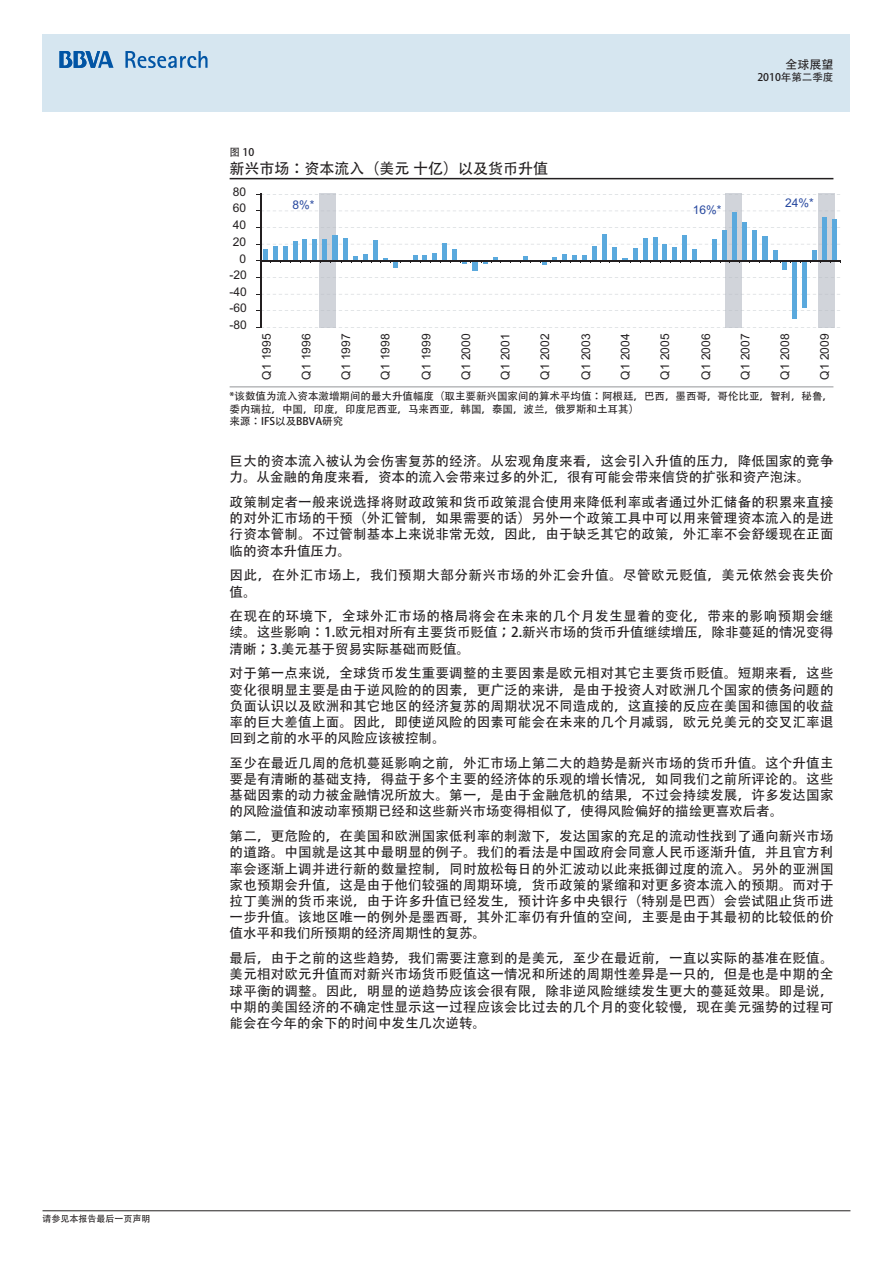
<style>
.page{position:relative;width:893px;height:1263px;background:#fff}
.page>*{position:absolute;margin:0;border:0;box-sizing:border-box;transform-origin:0 0}
.Tablas_-_2_titular_O{font:15px "Adobe Heiti Std";color:#231f20}
.C__de_Texto{font:13.5px/16.2px "Adobe Heiti Std";letter-spacing:.015em;color:#231f20;text-align:justify}
.C__de_Texto-2{font:13.5px/16.2px "Adobe Heiti Std";letter-spacing:.04em;color:#231f20}
.t1{font:12px "Arial";color:#231f20}
.t2{font:12px "Arial";color:#27489f}
.t3{font:12px "Adobe Heiti Std";color:#231f20}
.Tablas_-_5_fuente_OK{font:10.5px/12.6px "Adobe Heiti Std";color:#231f20}
.Tablas_-_1__Indicado{font:10.5px "Adobe Heiti Std";color:#231f20}
.t4{font:9px "Adobe Heiti Std";color:#231f20}
</style>
<div class="page">
<div style="left:43px;top:34px;width:807px;height:77px;background:#d6e6f0"></div>
<svg style="left:125px;top:51px;width:83px;height:17px"></svg>
<svg style="left:60px;top:51px;width:54px;height:17px"></svg>
<hr style="left:43px;top:1210px;width:807px;height:1px;background:#231f20">
<hr style="left:230px;top:178px;width:603px;height:1px;background:#231f20">
<div style="left:319px;top:193px;width:17px;height:134px;background:#d1d4da"></div>
<div style="left:725px;top:193px;width:17px;height:134px;background:#d1d4da"></div>
<div style="left:818px;top:193px;width:17px;height:134px;background:#d1d4da"></div>
<div style="left:263px;top:250px;width:5px;height:11px;background:#5aa9dd"></div>
<hr style="left:273px;top:247px;width:4px;height:14px;background:#5aa9dd">
<hr style="left:283px;top:246px;width:4px;height:15px;background:#5aa9dd">
<hr style="left:293px;top:242px;width:4px;height:19px;background:#5aa9dd">
<hr style="left:303px;top:240px;width:4px;height:21px;background:#5aa9dd">
<hr style="left:313px;top:240px;width:4px;height:21px;background:#5aa9dd">
<hr style="left:323px;top:239px;width:4px;height:22px;background:#5aa9dd">
<div style="left:332px;top:235px;width:6px;height:26px;background:#5aa9dd"></div>
<div style="left:343px;top:238px;width:5px;height:23px;background:#5aa9dd"></div>
<div style="left:373px;top:241px;width:5px;height:20px;background:#5aa9dd"></div>
<hr style="left:443px;top:243px;width:4px;height:18px;background:#5aa9dd">
<div style="left:452px;top:249px;width:5px;height:12px;background:#5aa9dd"></div>
<div style="left:472px;top:261px;width:6px;height:9px;background:#5aa9dd"></div>
<div style="left:592px;top:247px;width:5px;height:14px;background:#5aa9dd"></div>
<div style="left:602px;top:235px;width:5px;height:26px;background:#5aa9dd"></div>
<hr style="left:612px;top:248px;width:4px;height:13px;background:#5aa9dd">
<hr style="left:633px;top:249px;width:4px;height:12px;background:#5aa9dd">
<hr style="left:643px;top:238px;width:4px;height:23px;background:#5aa9dd">
<hr style="left:653px;top:238px;width:4px;height:23px;background:#5aa9dd">
<hr style="left:663px;top:245px;width:4px;height:16px;background:#5aa9dd">
<hr style="left:673px;top:248px;width:4px;height:13px;background:#5aa9dd">
<hr style="left:683px;top:236px;width:4px;height:25px;background:#5aa9dd">
<div style="left:692px;top:250px;width:5px;height:11px;background:#5aa9dd"></div>
<div style="left:712px;top:239px;width:5px;height:22px;background:#5aa9dd"></div>
<div style="left:722px;top:231px;width:5px;height:30px;background:#5aa9dd"></div>
<hr style="left:732px;top:212px;width:4px;height:49px;background:#5aa9dd">
<hr style="left:742px;top:223px;width:4px;height:38px;background:#5aa9dd">
<hr style="left:752px;top:231px;width:4px;height:30px;background:#5aa9dd">
<div style="left:762px;top:237px;width:5px;height:24px;background:#5aa9dd"></div>
<hr style="left:773px;top:251px;width:4px;height:10px;background:#5aa9dd">
<hr style="left:793px;top:261px;width:4px;height:58px;background:#5aa9dd">
<hr style="left:803px;top:261px;width:4px;height:47px;background:#5aa9dd">
<div style="left:812px;top:250px;width:5px;height:11px;background:#5aa9dd"></div>
<div style="left:822px;top:217px;width:5px;height:44px;background:#5aa9dd"></div>
<div style="left:832px;top:220px;width:5px;height:41px;background:#5aa9dd"></div>
<hr style="left:260px;top:194px;width:2px;height:134px;background:#231f20">
<svg style="left:256px;top:327px;width:584px;height:1px"></svg>
<svg style="left:256px;top:310px;width:584px;height:1px"></svg>
<svg style="left:256px;top:294px;width:584px;height:1px"></svg>
<svg style="left:256px;top:277px;width:584px;height:1px"></svg>
<svg style="left:256px;top:244px;width:584px;height:1px"></svg>
<svg style="left:256px;top:227px;width:584px;height:1px"></svg>
<svg style="left:262px;top:211px;width:578px;height:1px"></svg>
<svg style="left:256px;top:194px;width:584px;height:1px"></svg>
<hr style="left:260px;top:260px;width:581px;height:2px;background:#231f20">
<svg style="left:351px;top:254px;width:21px;height:9px"></svg>
<svg style="left:383px;top:259px;width:18px;height:9px"></svg>
<svg style="left:410px;top:253px;width:31px;height:10px"></svg>
<svg style="left:481px;top:255px;width:110px;height:9px"></svg>
<svg style="left:780px;top:262px;width:11px;height:7px"></svg>
<hr style="left:230px;top:386px;width:603px;height:1px;background:#939598">
<p class="t4" style="left:43px;top:1213px;width:109px">请参见本报告最后一页声明</p>
<p class="Tablas_-_1__Indicado" style="left:230px;top:145px;width:26px">图 10</p>
<p class="Tablas_-_2_titular_O" style="left:230px;top:159px;width:320px">新兴市场：资本流入（美元 十亿）以及货币升值</p>
<p class="t1" style="left:233px;top:184px;width:15px">80</p>
<p class="t1" style="left:233px;top:200px;width:15px">60</p>
<p class="t1" style="left:233px;top:217px;width:15px">40</p>
<p class="t1" style="left:233px;top:234px;width:15px">20</p>
<p class="t1" style="left:240px;top:250px;width:8px">0</p>
<p class="t1" style="left:230px;top:267px;width:19px">-20</p>
<p class="t1" style="left:230px;top:284px;width:19px">-40</p>
<p class="t1" style="left:230px;top:300px;width:19px">-60</p>
<p class="t1" style="left:230px;top:317px;width:19px">-80</p>
<p class="t2" style="left:292px;top:197px;width:24px">8%*</p>
<p class="t3" style="left:785px;top:57px;width:50px">全球展望</p>
<p class="Tablas_-_5_fuente_OK" style="left:757px;top:71px;width:78px">2010年第二季度</p>
<p class="t2" style="left:693px;top:202px;width:30px">16%*</p>
<p class="t2" style="left:785px;top:195px;width:30px">24%*</p>
<p class="t1" style="left:259px;top:380px;width:48px;rotate:-90deg">Q1 1995</p>
<p class="t1" style="left:298px;top:380px;width:48px;rotate:-90deg">Q1 1996</p>
<p class="t1" style="left:338px;top:380px;width:48px;rotate:-90deg">Q1 1997</p>
<p class="t1" style="left:378px;top:380px;width:48px;rotate:-90deg">Q1 1998</p>
<p class="t1" style="left:418px;top:380px;width:48px;rotate:-90deg">Q1 1999</p>
<p class="t1" style="left:458px;top:380px;width:48px;rotate:-90deg">Q1 2000</p>
<p class="t1" style="left:498px;top:380px;width:48px;rotate:-90deg">Q1 2001</p>
<p class="t1" style="left:537px;top:380px;width:48px;rotate:-90deg">Q1 2002</p>
<p class="t1" style="left:578px;top:380px;width:48px;rotate:-90deg">Q1 2003</p>
<p class="t1" style="left:618px;top:380px;width:48px;rotate:-90deg">Q1 2004</p>
<p class="t1" style="left:657px;top:380px;width:48px;rotate:-90deg">Q1 2005</p>
<p class="t1" style="left:698px;top:380px;width:48px;rotate:-90deg">Q1 2006</p>
<p class="t1" style="left:737px;top:380px;width:48px;rotate:-90deg">Q1 2007</p>
<p class="t1" style="left:777px;top:380px;width:48px;rotate:-90deg">Q1 2008</p>
<p class="t1" style="left:817px;top:380px;width:48px;rotate:-90deg">Q1 2009</p>
<p class="Tablas_-_5_fuente_OK" style="left:230px;top:390px;width:605px">*该数值为流入资本激增期间的最大升值幅度（取主要新兴国家间的算术平均值：阿根廷，巴西，墨西哥，哥伦比亚，智利，秘鲁，委内瑞拉，中国，印度，印度尼西亚，马来西亚，韩国，泰国，波兰，俄罗斯和土耳其）<br>来源：IFS以及BBVA研究</p>
<p class="C__de_Texto" style="left:230px;top:453px;width:605px">巨大的资本流入被认为会伤害复苏的经济。从宏观角度来看，这会引入升值的压力，降低国家的竞争力。从金融的角度来看，资本的流入会带来过多的外汇，很有可能会带来信贷的扩张和资产泡沫。</p>
<p class="C__de_Texto" style="left:230px;top:494px;width:605px">政策制定者一般来说选择将财政政策和货币政策混合使用来降低利率或者通过外汇储备的积累来直接的对外汇市场的干预（外汇管制，如果需要的话）另外一个政策工具中可以用来管理资本流入的是进行资本管制。不过管制基本上来说非常无效，因此，由于缺乏其它的政策，外汇率不会舒缓现在正面临的资本升值压力。</p>
<p class="C__de_Texto-2" style="left:230px;top:568px;width:605px">因此，在外汇市场上，我们预期大部分新兴市场的外汇会升值。尽管欧元贬值，美元依然会丧失价值。</p>
<p class="C__de_Texto" style="left:230px;top:608px;width:605px">在现在的环境下，全球外汇市场的格局将会在未来的几个月发生显着的变化，带来的影响预期会继续。这些影响：1.欧元相对所有主要货币贬值；2.新兴市场的货币升值继续增压，除非蔓延的情况变得清晰；3.美元基于贸易实际基础而贬值。</p>
<p class="C__de_Texto" style="left:230px;top:666px;width:605px">对于第一点来说，全球货币发生重要调整的主要因素是欧元相对其它主要货币贬值。短期来看，这些变化很明显主要是由于逆风险的的因素，更广泛的来讲，是由于投资人对欧洲几个国家的债务问题的负面认识以及欧洲和其它地区的经济复苏的周期状况不同造成的，这直接的反应在美国和德国的收益率的巨大差值上面。因此，即使逆风险的因素可能会在未来的几个月减弱，欧元兑美元的交叉汇率退回到之前的水平的风险应该被控制。</p>
<p class="C__de_Texto" style="left:230px;top:755px;width:605px">至少在最近几周的危机蔓延影响之前，外汇市场上第二大的趋势是新兴市场的货币升值。这个升值主要是有清晰的基础支持，得益于多个主要的经济体的乐观的增长情况，如同我们之前所评论的。这些基础因素的动力被金融情况所放大。第一，是由于金融危机的结果，不过会持续发展，许多发达国家的风险溢值和波动率预期已经和这些新兴市场变得相似了，使得风险偏好的描绘更喜欢后者。</p>
<p class="C__de_Texto" style="left:230px;top:828px;width:605px">第二，更危险的，在美国和欧洲国家低利率的刺激下，发达国家的充足的流动性找到了通向新兴市场的道路。中国就是这其中最明显的例子。我们的看法是中国政府会同意人民币逐渐升值，并且官方利率会逐渐上调并进行新的数量控制，同时放松每日的外汇波动以此来抵御过度的流入。另外的亚洲国家也预期会升值，这是由于他们较强的周期环境，货币政策的紧缩和对更多资本流入的预期。而对于拉丁美洲的货币来说，由于许多升值已经发生，预计许多中央银行（特别是巴西）会尝试阻止货币进一步升值。该地区唯一的例外是墨西哥，其外汇率仍有升值的空间，主要是由于其最初的比较低的价值水平和我们所预期的经济周期性的复苏。</p>
<p class="C__de_Texto" style="left:230px;top:950px;width:605px">最后，由于之前的这些趋势，我们需要注意到的是美元，至少在最近前，一直以实际的基准在贬值。美元相对欧元升值而对新兴市场货币贬值这一情况和所述的周期性差异是一只的，但是也是中期的全球平衡的调整。因此，明显的逆趋势应该会很有限，除非逆风险继续发生更大的蔓延效果。即是说，中期的美国经济的不确定性显示这一过程应该会比过去的几个月的变化较慢，现在美元强势的过程可能会在今年的余下的时间中发生几次逆转。</p>
</div>
